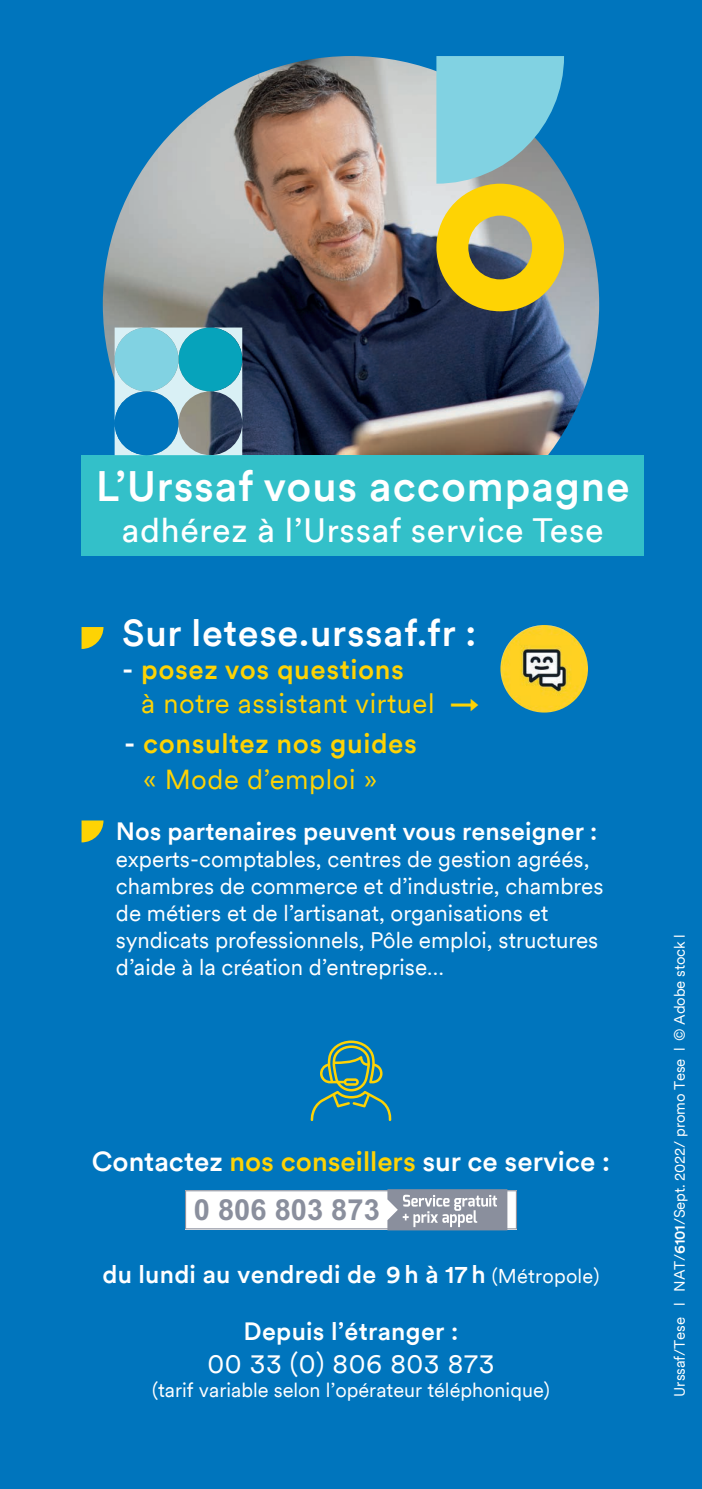
<style>
.page{position:relative;width:702px;height:1489px;background:#fff}
.page>*{position:absolute;margin:0;border:0;box-sizing:border-box;transform-origin:0 0}
.t1{font:500 42.5px "Circular";letter-spacing:.02em;color:#fff}
.t2{font:500 37.5px "Circular";letter-spacing:.02em;color:#fff}
.t3{font:33.75px "Circular";letter-spacing:.02em;color:#fff}
.t4{font:700 29px "Arial";color:#8a8f9d}
.t5{font:27.5px/33px "Circular";letter-spacing:.02em;color:#fed304}
.t6{font:500 27.5px "Circular";color:#fff}
.t7{font:500 27.5px/36px "Circular";letter-spacing:.02em;color:#fed304}
.Texte_Bon_a_savoir{font:27.5px "Circular";letter-spacing:.02em;color:#fff}
.Texte_Bon_a_savoir-2{font:500 25px "Circular";color:#fff}
.t8{font:22.5px/27px "Circular";color:#fff}
.Texte_Bon_a_savoir-3{font:20px "Circular";color:#fff}
.t9{font:15px "Circular";letter-spacing:-.01em;color:#fff}
.s1{font-weight:500;color:#fff}
.s2{font-weight:500}
.s3{color:#fff}
.s4{font-weight:400}
.s5{color:#fed304}
.s6{font-weight:400;font-size:20px}
</style>
<div class="page">
<div style="left:0;top:0;width:702px;height:1488px;background:#0075bd"></div>
<img style="left:103px;top:56px;width:496px;height:496px;border-radius:248px">
<div style="left:81px;top:455px;width:563px;height:101px;background:#33c0c9"></div>
<svg style="left:436px;top:56px;width:128px;height:255px;background:#a2bb8a"></svg>
<svg style="left:115px;top:327px;width:128px;height:128px"></svg>
<svg style="left:81px;top:627px;width:22px;height:22px"></svg>
<svg style="left:81px;top:820px;width:22px;height:22px"></svg>
<svg style="left:310px;top:1040px;width:82px;height:81px"></svg>
<svg style="left:185px;top:1189px;width:332px;height:41px;background:#d3d7dd"></svg>
<img style="left:500px;top:625px;width:88px;height:87px;border-radius:44px">
<p class="t1" style="left:96px;top:457px;width:535px">L’Urssaf vous accompagne</p>
<p class="t3" style="left:122px;top:507px;width:483px">adhérez à l’Urssaf service Tese</p>
<p class="t2" style="left:122px;top:607px;width:356px">Sur letese.urssaf.fr :</p>
<p class="t5" style="left:141px;top:652px;width:339px;text-indent:-19px"><span class="s1">-</span> <span class="s2">posez vos questions<br></span>à notre assistant virtuel <span class="s2">→</span></p>
<p class="t7" style="left:143px;top:723px;width:275px;text-indent:-19px"><span class="s3">-</span> consultez nos guides <span class="s4">« Mode d’emploi »</span></p>
<p class="Texte_Bon_a_savoir-2" style="left:116px;top:814px;width:482px">Nos partenaires peuvent vous renseigner :</p>
<p class="t8" style="left:116px;top:844px;width:489px">experts-comptables, centres de gestion agréés, chambres de commerce et d’industrie, chambres de métiers et de l’artisanat, organisations et syndicats professionnels, Pôle emploi, structures d’aide à la création d’entreprise…</p>
<p class="t6" style="left:92px;top:1142px;width:519px">Contactez <span class="s5">nos conseillers</span> sur ce service :</p>
<p class="t4" style="left:194px;top:1190px;width:187px">0 806 803 873</p>
<p class="Texte_Bon_a_savoir-2" style="left:102px;top:1256px;width:498px">du lundi au vendredi de 9h à 17 h <span class="s6">(Métropole)</span></p>
<p class="Texte_Bon_a_savoir-2" style="left:243px;top:1313px;width:216px">Depuis l’étranger :</p>
<p class="Texte_Bon_a_savoir" style="left:207px;top:1344px;width:288px">00 33 (0) 806 803 873</p>
<p class="Texte_Bon_a_savoir-3" style="left:152px;top:1376px;width:399px">(tarif variable selon l’opérateur téléphonique)</p>
<p class="t9" style="left:669px;top:1396px;width:463px;rotate:-90deg">Urssaf/Tese l NAT/<span class="s2">6101</span>/Sept. 2022/ promo Tese l © Adobe stock l</p>
</div>
